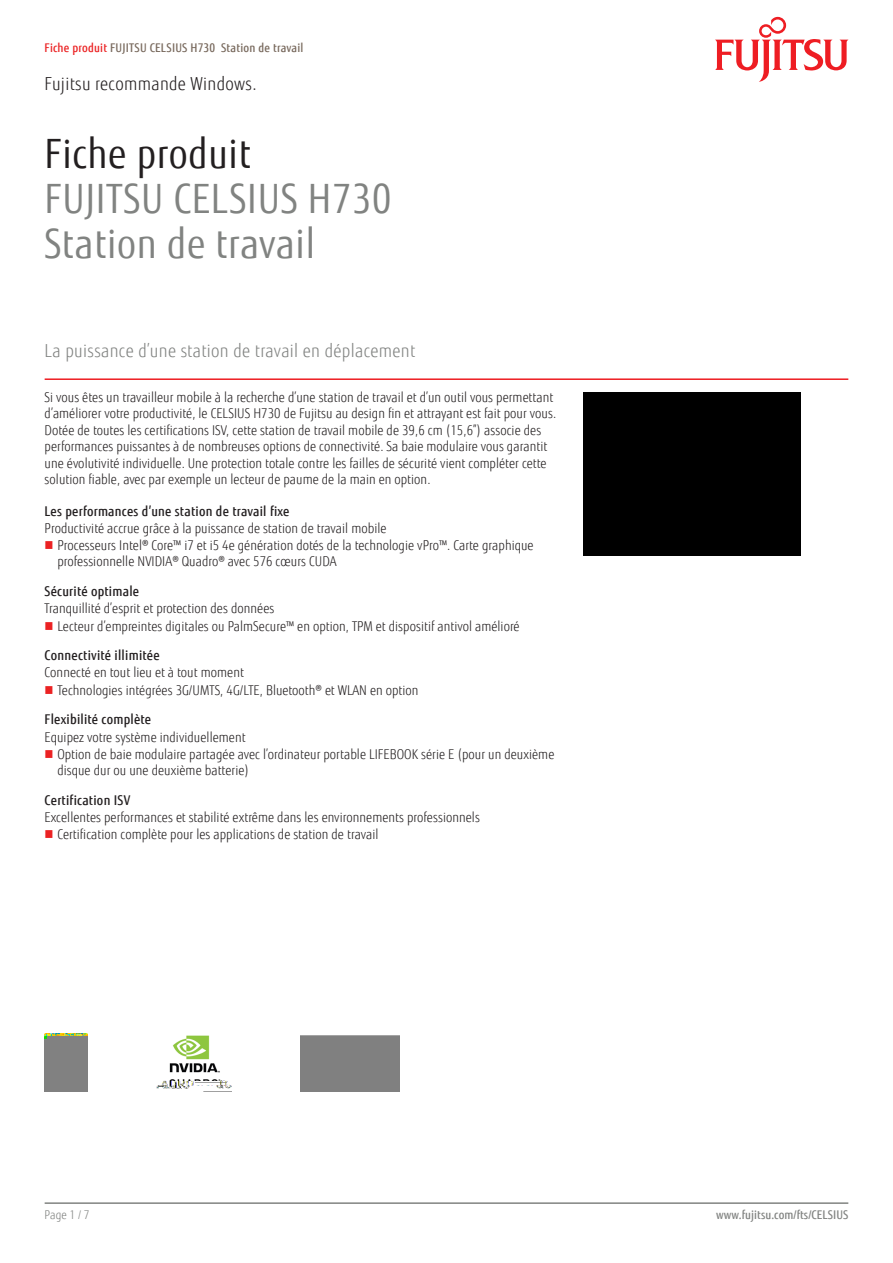
<style>
.page{position:relative;width:893px;height:1263px;background:#fff}
.page>*{position:absolute;margin:0;border:0;box-sizing:border-box;transform-origin:0 0}
.Product_Title_Name{font:40.5px "Fujitsu Sans";letter-spacing:.02em;color:#818381;scale:.9 1}
.Document_Title{font:40.5px "Fujitsu Sans";letter-spacing:.02em;color:#231f20;scale:.9 1}
.Product_Subtitle{font:300 18px "Fujitsu Sans";letter-spacing:.02em;color:#818381;scale:.9 1}
.RunningHeader_2{font:300 18px "Fujitsu Sans";letter-spacing:.02em;color:#231f20;scale:.9 1}
.BoMBody1stpage{font:300 13.5px/16.5px "Fujitsu Sans";letter-spacing:.005em;color:#231f20;scale:.9 1}
.BoMBody9pt{font:300 13.5px "Fujitsu Sans";letter-spacing:.005em;color:#231f20;scale:.9 1}
.FeatureIntro{font:500 13.5px "Fujitsu Sans";letter-spacing:.02em;color:#231f20;scale:.9 1}
.RunningHeader{font:500 12px "Fujitsu Sans";letter-spacing:.02em;color:#78695d;scale:.9 1}
.RunningFooter_R{font:500 12px "Fujitsu Sans";letter-spacing:.005em;color:#818381;scale:.9 1}
.RunningFooter_L{font:300 12px "Fujitsu Sans";color:#818381;scale:.9 1}
.s1{color:#eb2223}
</style>
<div class="page">
<hr style="left:45px;top:1202px;width:803px;height:2px;background:#818381">
<hr style="left:45px;top:378px;width:803px;height:2px;background:#ee1d23">
<svg style="left:715px;top:17px;width:133px;height:65px"></svg>
<div style="left:584px;top:393px;width:217px;height:162px;background:#000"></div>
<div style="left:45px;top:1034px;width:43px;height:57px;background:#818181"></div>
<img style="left:157px;top:1035px;width:74px;height:54px">
<p class="RunningHeader" style="left:45px;top:40px;width:289px"><span class="s1">Fiche produit</span> FUJITSU CELSIUS H730 Station de travail</p>
<p class="RunningHeader_2" style="left:45px;top:73px;width:237px">Fujitsu recommande Windows.</p>
<p class="Document_Title" style="left:45px;top:130px;width:230px">Fiche produit</p>
<p class="Product_Title_Name" style="left:45px;top:175px;width:387px">FUJITSU CELSIUS H730</p>
<p class="Product_Title_Name" style="left:45px;top:220px;width:302px">Station de travail</p>
<p class="Product_Subtitle" style="left:45px;top:340px;width:413px">La puissance d’une station de travail en déplacement</p>
<p class="BoMBody1stpage" style="left:45px;top:389px;width:570px">Si vous êtes un travailleur mobile à la recherche d’une station de travail et d’un outil vous permettant d’améliorer votre productivité, le CELSIUS H730 de Fujitsu au design fin et attrayant est fait pour vous.<br>Dotée de toutes les certifications ISV, cette station de travail mobile de 39,6 cm (15,6”) associe des performances puissantes à de nombreuses options de connectivité. Sa baie modulaire vous garantit une évolutivité individuelle. Une protection totale contre les failles de sécurité vient compléter cette solution fiable, avec par exemple un lecteur de paume de la main en option.</p>
<p class="FeatureIntro" style="left:45px;top:502px;width:274px">Les performances d’une station de travail fixe</p>
<p class="BoMBody9pt" style="left:45px;top:520px;width:381px">Productivité accrue grâce à la puissance de station de travail mobile</p>
<p class="BoMBody1stpage" style="left:57px;top:537px;width:531px">Processeurs Intel® Core™ i7 et i5 4e génération dotés de la technologie vPro™. Carte graphique professionnelle NVIDIA® Quadro® avec 576 cœurs CUDA</p>
<p class="FeatureIntro" style="left:45px;top:583px;width:107px">Sécurité optimale</p>
<p class="BoMBody9pt" style="left:45px;top:601px;width:257px">Tranquillité d’esprit et protection des données</p>
<p class="BoMBody1stpage" style="left:57px;top:618px;width:515px">Lecteur d’empreintes digitales ou PalmSecure™ en option, TPM et dispositif antivol amélioré</p>
<p class="FeatureIntro" style="left:45px;top:647px;width:129px">Connectivité illimitée</p>
<p class="BoMBody9pt" style="left:45px;top:665px;width:223px">Connecté en tout lieu et à tout moment</p>
<p class="BoMBody1stpage" style="left:57px;top:682px;width:403px">Technologies intégrées 3G/UMTS, 4G/LTE, Bluetooth® et WLAN en option</p>
<p class="FeatureIntro" style="left:45px;top:711px;width:120px">Flexibilité complète</p>
<p class="BoMBody9pt" style="left:45px;top:729px;width:225px">Equipez votre système individuellement</p>
<p class="BoMBody1stpage" style="left:57px;top:746px;width:554px">Option de baie modulaire partagée avec l’ordinateur portable LIFEBOOK série E (pour un deuxième disque dur ou une deuxième batterie)</p>
<p class="FeatureIntro" style="left:45px;top:792px;width:97px">Certification ISV</p>
<p class="BoMBody9pt" style="left:45px;top:809px;width:485px">Excellentes performances et stabilité extrême dans les environnements professionnels</p>
<p class="BoMBody1stpage" style="left:57px;top:826px;width:358px">Certification complète pour les applications de station de travail</p>
<p class="RunningFooter_L" style="left:45px;top:1208px;width:51px">Page 1 / 7</p>
<p class="RunningFooter_R" style="left:716px;top:1208px;width:148px">www.fujitsu.com/fts/CELSIUS</p>
</div>
